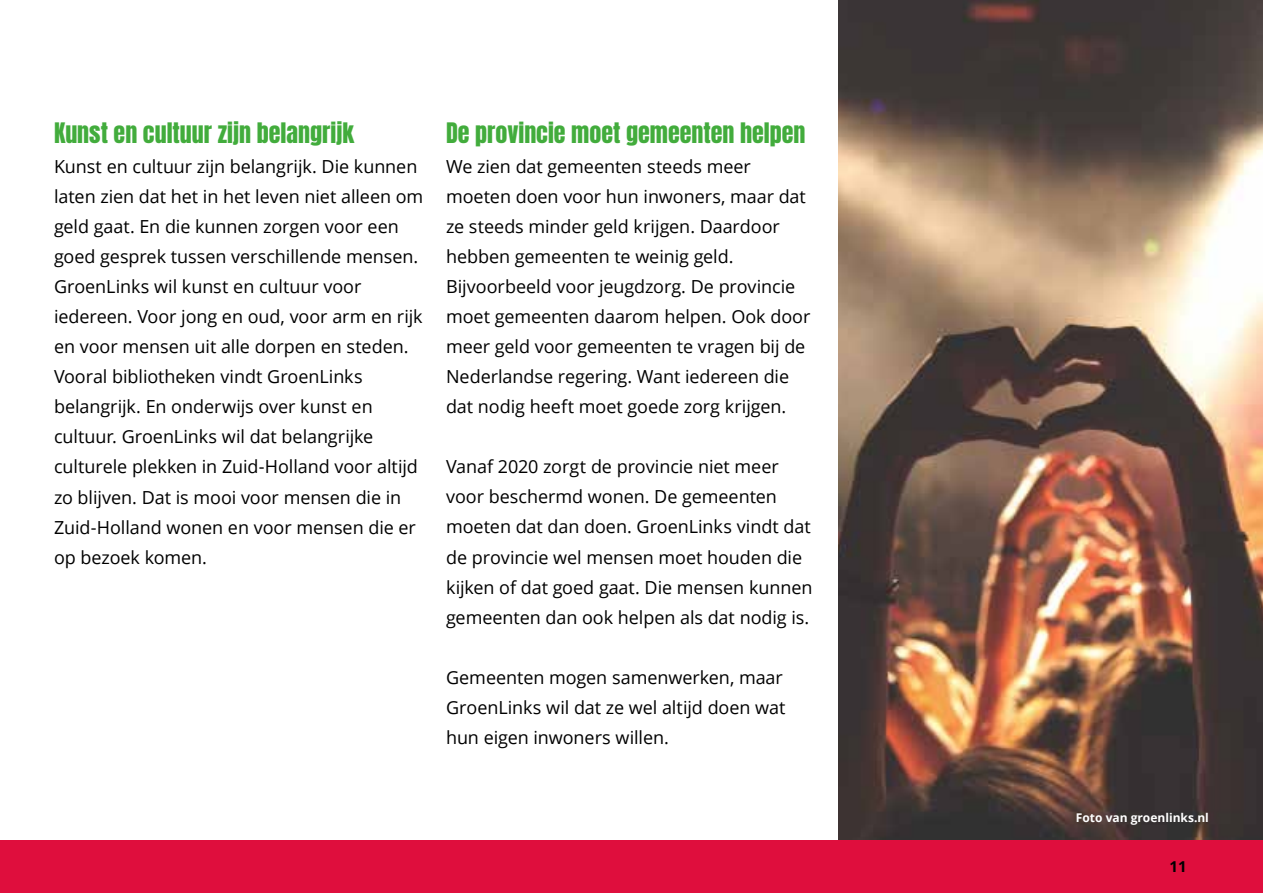
<style>
.page{position:relative;width:1263px;height:893px;background:#fff}
.page>*{position:absolute;margin:0;border:0;box-sizing:border-box;transform-origin:0 0}
.t1{font:24px "Anton";color:#42ac3c}
.t2{font:18px/30px "Open Sans";letter-spacing:-.005em;color:#000}
.t3{font:700 15px "Open Sans";color:#000}
.t4{font:700 12px "Open Sans";color:#fff}
</style>
<div class="page">
<div style="left:0;top:840px;width:1263px;height:53px;background:#df0e3d"></div>
<img style="left:838px;top:0;width:425px;height:840px">
<h1 class="t1" style="left:54px;top:121px;width:302px">Kunst en cultuur zijn belangrijk</h1>
<p class="t2" style="left:54px;top:151px;width:371px">Kunst en cultuur zijn belangrijk. Die kunnen laten zien dat het in het leven niet alleen om geld gaat. En die kunnen zorgen voor een goed gesprek tussen verschillende mensen.<br>GroenLinks wil kunst en cultuur voor iedereen. Voor jong en oud, voor arm en rijk en voor mensen uit alle dorpen en steden.<br>Vooral bibliotheken vindt GroenLinks belangrijk. En onderwijs over kunst en cultuur. GroenLinks wil dat belangrijke culturele plekken in Zuid-Holland voor altijd zo blijven. Dat is mooi voor mensen die in Zuid-Holland wonen en voor mensen die er op bezoek komen.</p>
<h1 class="t1" style="left:446px;top:121px;width:361px">De provincie moet gemeenten helpen</h1>
<p class="t2" style="left:446px;top:151px;width:366px">We zien dat gemeenten steeds meer moeten doen voor hun inwoners, maar dat ze steeds minder geld krijgen. Daardoor hebben gemeenten te weinig geld.<br>Bijvoorbeeld voor jeugdzorg. De provincie moet gemeenten daarom helpen. Ook door meer geld voor gemeenten te vragen bij de Nederlandse regering. Want iedereen die dat nodig heeft moet goede zorg krijgen.</p>
<p class="t2" style="left:446px;top:451px;width:368px">Vanaf 2020 zorgt de provincie niet meer voor beschermd wonen. De gemeenten moeten dat dan doen. GroenLinks vindt dat de provincie wel mensen moet houden die kijken of dat goed gaat. Die mensen kunnen gemeenten dan ook helpen als dat nodig is.</p>
<p class="t2" style="left:446px;top:661px;width:341px">Gemeenten mogen samenwerken, maar<br>GroenLinks wil dat ze wel altijd doen wat hun eigen inwoners willen.</p>
<p class="t4" style="left:1076px;top:809px;width:135px">Foto van groenlinks.nl</p>
<p class="t3" style="left:1169px;top:856px;width:19px">11</p>
</div>
